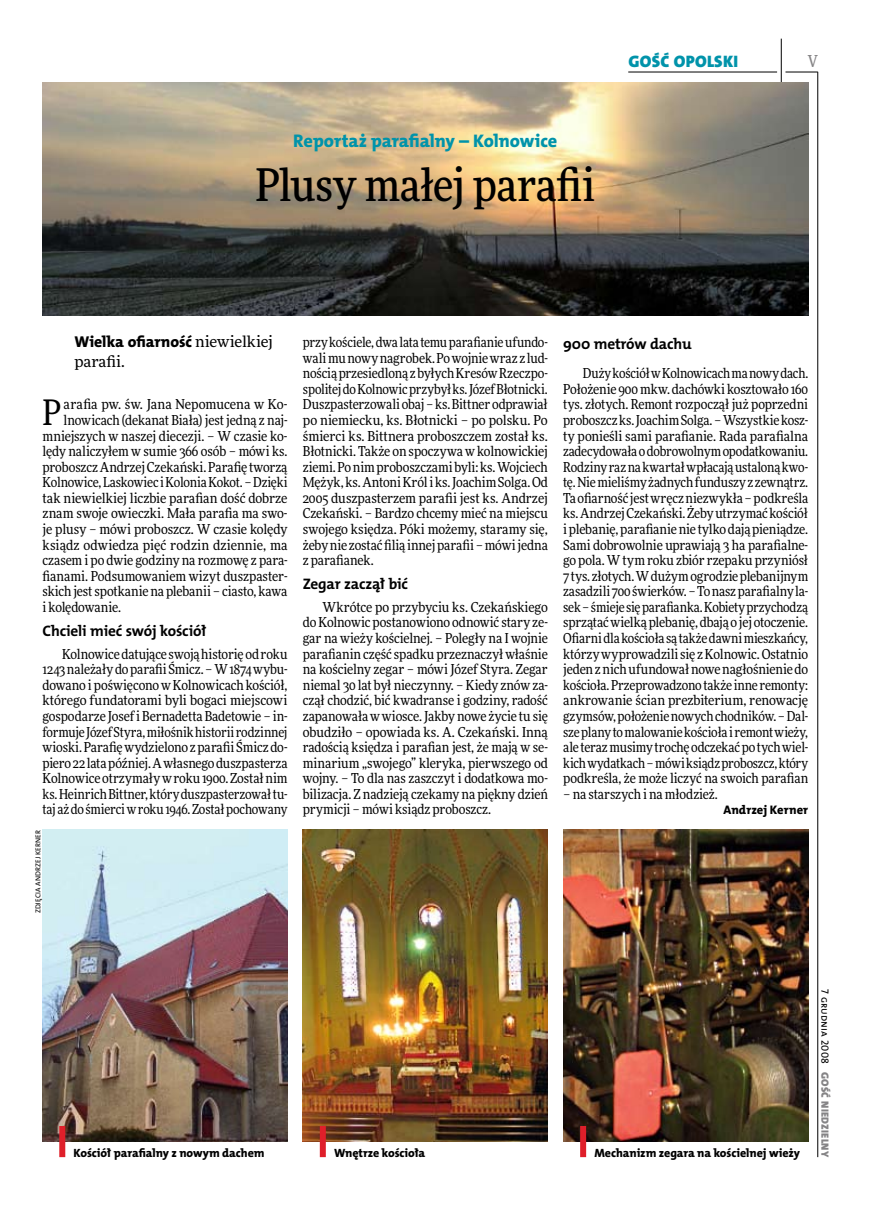
<style>
.page{position:relative;width:872px;height:1221px;background:#fff}
.page>*{position:absolute;margin:0;border:0;box-sizing:border-box;transform-origin:0 0}
.t1{font:500 45px "Freeday Narrow";letter-spacing:-.01em;color:#000}
.t2{font:35.25px "Freeday Narrow News";color:#000}
.t3{font:18.3px "The Mix HP8 Ex Bld";letter-spacing:-.005em;color:#0093aa}
.t4{font:16.65px "The Mix HP9 Blk";letter-spacing:.02em;color:#0093aa}
.t5{font:500 16.5px "Freeday Narrow";color:#858486;scale:.9 1}
.t6{font:15.75px "The Mix HP8 Ex Bld";letter-spacing:-.005em;color:#000}
.t7{font:15.45px "Freeday News";color:#000}
.t8{font:15.3px "The Mix HP7 Bld";letter-spacing:-.01em;color:#000}
.t9{font:13.8px/15.6px "Freeday Narrow News";letter-spacing:-.005em;color:#000;text-align:justify}
.t10{font:12.45px "The Mix HP8 Ex Bld";letter-spacing:.005em;color:#000}
.t11{font:12px "The Mix HP8 Ex Bld";letter-spacing:-.005em;color:#000}
.t12{font:10.5px "The Mix HP9 Blk";letter-spacing:.025em;color:#858486}
.t13{font:10.5px "The Mix HP5 Plain";letter-spacing:.01em;color:#000}
.t14{font:7.2px "The Mix HP5 Plain";letter-spacing:.015em;color:#000}
.s1{font-family:"Freeday News";font-size:15.45px}
</style>
<div class="page">
<hr style="left:817px;top:72px;width:1px;height:1084px;background:#000">
<hr style="left:781px;top:39px;width:1px;height:43px;background:#000">
<hr style="left:785px;top:72px;width:32px;height:1px;background:#000">
<hr style="left:628px;top:72px;width:149px;height:1px;background:#000">
<img style="left:43px;top:830px;width:244px;height:311px">
<img style="left:303px;top:830px;width:245px;height:311px">
<img style="left:563px;top:830px;width:245px;height:311px">
<div style="left:59px;top:1125px;width:6px;height:31px;background:#df1f2a"></div>
<div style="left:320px;top:1125px;width:6px;height:31px;background:#df1f2a"></div>
<div style="left:580px;top:1125px;width:6px;height:31px;background:#df1f2a"></div>
<img style="left:43px;top:82px;width:765px;height:234px">
<h3 class="t3" style="left:293px;top:129px;width:265px">Reportaż parafialny – Kolnowice</h3>
<h1 class="t1" style="left:255px;top:157px;width:341px">Plusy małej parafii</h1>
<p class="t4" style="left:628px;top:50px;width:111px">GOŚĆ OPOLSKI</p>
<p class="t5" style="left:807px;top:50px;width:13px">V</p>
<p class="t6" style="left:74px;top:331px;width:200px">Wielka ofiarność <span class="s1">niewielkiej</span></p>
<p class="t7" style="left:74px;top:352px;width:52px">parafii.</p>
<h2 class="t2" style="left:43px;top:390px;width:21px">P</h2>
<p class="t9" style="left:64px;top:396px;width:225px">arafia pw. św. Jana Nepomucena w Ko-</p>
<p class="t9" style="left:64px;top:412px;width:225px">lnowicach (dekanat Biała) jest jedną z naj-</p>
<p class="t9" style="left:43px;top:427px;width:246px">mniejszych w naszej diecezji. – W czasie ko-</p>
<p class="t9" style="left:43px;top:443px;width:246px">lędy naliczyłem w sumie 366 osób – mówi ks.</p>
<p class="t9" style="left:43px;top:459px;width:246px">proboszcz Andrzej Czekański. Parafię tworzą</p>
<p class="t9" style="left:43px;top:474px;width:246px">Kolnowice, Laskowiec iKolonia Kokot. – Dzięki</p>
<p class="t9" style="left:43px;top:490px;width:246px">tak niewielkiej liczbie parafian dość dobrze</p>
<p class="t9" style="left:43px;top:505px;width:246px">znam swoje owieczki. Mała parafia ma swo-</p>
<p class="t9" style="left:43px;top:521px;width:246px">je plusy – mówi proboszcz. W czasie kolędy</p>
<p class="t9" style="left:43px;top:536px;width:246px">ksiądz odwiedza pięć rodzin dziennie, ma</p>
<p class="t9" style="left:43px;top:552px;width:246px">czasem i po dwie godziny na rozmowę z para-</p>
<p class="t9" style="left:43px;top:568px;width:246px">fianami. Podsumowaniem wizyt duszpaster-</p>
<p class="t9" style="left:43px;top:583px;width:246px">skich jest spotkanie na plebanii – ciasto, kawa</p>
<p class="t9" style="left:43px;top:599px;width:80px">i kolędowanie.</p>
<p class="t8" style="left:43px;top:621px;width:165px">Chcieli mieć swój kościół</p>
<p class="t9" style="left:43px;top:645px;width:246px;text-indent:20px">Kolnowice datujące swoją historię od roku 1243 należały do parafii Śmicz. – W1874 wybu&shy;dowano i poświęcono w Kolnowicach kościół, którego fundatorami byli bogaci miejscowi gospodarze Josef i Bernadetta Badetowie – in&shy;formuje Józef Styra, miłośnik historii rodzinnej wioski. Parafię wydzielono zparafii Śmicz do&shy;piero 22 lata później. Awłasnego duszpasterza Kolnowice otrzymały wroku 1900. Został nim ks. Heinrich Bittner, który duszpasterzował tu&shy;taj aż do śmierci wroku 1946. Został pochowany</p>
<p class="t14" style="left:34px;top:913px;width:85px;rotate:-90deg">zdj ęcia Andrzej Kern er</p>
<p class="t9" style="left:303px;top:334px;width:246px">przy kościele, dwa lata temu parafianie ufundo&shy;wali mu nowy nagrobek. Po wojnie wraz z lud&shy;nością przesiedloną zbyłych Kresów Rzeczpo&shy;spolitej do Kolnowic przybył ks. Józef Błotnicki.<br>Duszpasterzowali obaj – ks. Bittner odprawiał po niemiecku, ks. Błotnicki – po polsku. Po śmierci ks. Bittnera proboszczem został ks.<br>Błotnicki. Także on spoczywa w kolnowickiej ziemi. Po nim proboszczami byli: ks. Wojciech Mężyk, ks. Antoni Król iks. Joachim Solga. Od 2005 duszpasterzem parafii jest ks. Andrzej Czekański. – Bardzo chcemy mieć na miejscu swojego księdza. Póki możemy, staramy się, żeby nie zostać filią innej parafii – mówi jedna z parafianek.</p>
<p class="t8" style="left:303px;top:574px;width:107px">Zegar zaczął bić</p>
<p class="t9" style="left:303px;top:599px;width:246px;text-indent:20px">Wkrótce po przybyciu ks. Czekańskiego do Kolnowic postanowiono odnowić stary ze&shy;gar na wieży kościelnej. – Poległy na I wojnie parafianin część spadku przeznaczył właśnie na kościelny zegar – mówi Józef Styra. Zegar niemal 30 lat był nieczynny. – Kiedy znów za&shy;czął chodzić, bić kwadranse i godziny, radość zapanowała w wiosce. Jakby nowe życie tu się obudziło – opowiada ks. A. Czekański. Inną radością księdza i parafian jest, że mają w se&shy;minarium „swojego” kleryka, pierwszego od wojny. – To dla nas zaszczyt i dodatkowa mo&shy;bilizacja. Z nadzieją czekamy na piękny dzień prymicji – mówi ksiądz proboszcz.</p>
<p class="t8" style="left:563px;top:334px;width:130px">900 metrów dachu</p>
<p class="t9" style="left:563px;top:365px;width:246px;text-indent:20px">Duży kościół wKolnowicach ma nowy dach.<br>Położenie 900 mkw. dachówki kosztowało 160 tys. złotych. Remont rozpoczął już poprzedni proboszcz ks. Joachim Solga. – Wszystkie kosz&shy;ty ponieśli sami parafianie. Rada parafialna zadecydowała odobrowolnym opodatkowaniu.<br>Rodziny raz na kwartał wpłacają ustaloną kwo&shy;tę. Nie mieliśmy żadnych funduszy z zewnątrz.<br>Ta ofiarność jest wręcz niezwykła – podkreśla ks. Andrzej Czekański. Żeby utrzymać kościół iplebanię, parafianie nie tylko dają pieniądze.<br>Sami dobrowolnie uprawiają 3 ha parafialne&shy;go pola. W tym roku zbiór rzepaku przyniósł 7 tys. złotych. Wdużym ogrodzie plebanijnym zasadzili 700 świerków. – To nasz parafialny la&shy;sek – śmieje się parafianka. Kobiety przychodzą sprzątać wielką plebanię, dbają o jej otoczenie.<br>Ofiarni dla kościoła są także dawni mieszkańcy, którzy wyprowadzili się zKolnowic. Ostatnio jeden znich ufundował nowe nagłośnienie do kościoła. Przeprowadzono także inne remonty: ankrowanie ścian prezbiterium, renowację gzymsów, położenie nowych chodników. – Dal&shy;sze plany to malowanie kościoła i remont wieży, ale teraz musimy trochę odczekać po tych wiel&shy;kich wydatkach – mówi ksiądz proboszcz, który podkreśla, że może liczyć na swoich parafian</p>
<p class="t9" style="left:563px;top:786px;width:156px">– na starszych i na młodzież.</p>
<p class="t10" style="left:723px;top:802px;width:86px">Andrzej Kerner</p>
<p class="t11" style="left:74px;top:1145px;width:192px">Kościół parafialny z nowym dachem</p>
<p class="t11" style="left:334px;top:1145px;width:93px">Wnętrze kościoła</p>
<p class="t11" style="left:594px;top:1145px;width:207px">Mechanizm zegara na kościelnej wieży</p>
<p class="t13" style="left:832px;top:989px;width:76px;rotate:90deg">7 grudnia 2008</p>
<p class="t12" style="left:832px;top:1071px;width:87px;rotate:90deg">GOŚĆ NIEDZIELNY</p>
</div>
